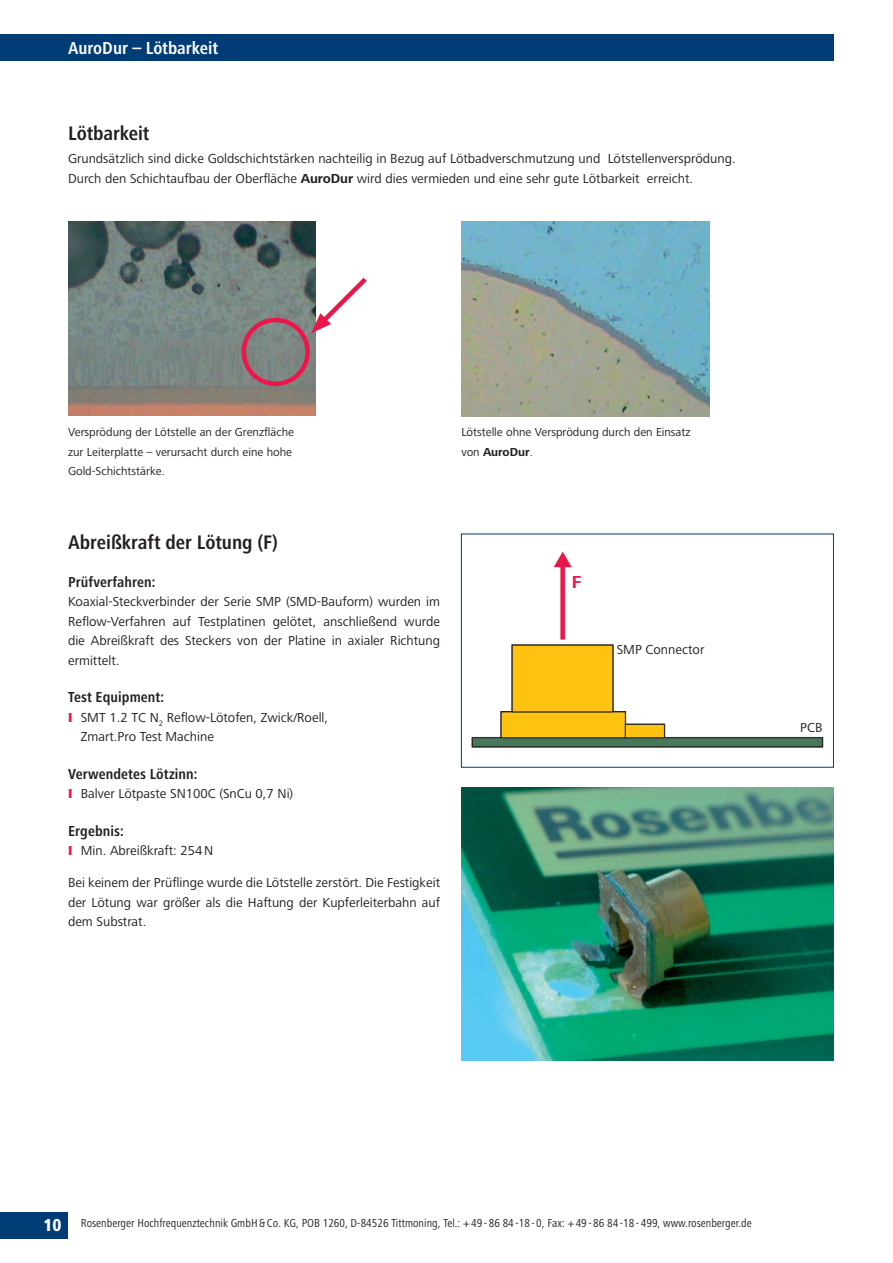
<style>
.page{position:relative;width:893px;height:1263px;background:#fff}
.page>*{position:absolute;margin:0;border:0;box-sizing:border-box;transform-origin:0 0}
.t1{font:700 condensed 20.25px "Frutiger Next LT";color:#231f20}
.t2{font:700 condensed 18px "Frutiger Next LT";color:#fff}
.t3{font:700 18px "Frutiger Next LT";color:#ed164b}
.t4{font:700 condensed 15px "Frutiger Next LT";letter-spacing:.005em;color:#231f20}
.t5{font:13.5px/19.5px "Frutiger Next LT";color:#231f20}
.t6{font:12px/19.5px "Frutiger Next LT";color:#231f20}
.t7{font:condensed 12px "Frutiger Next LT";color:#231f20}
.s1{font-weight:700}
.s2{font-weight:800;color:#ed164b}
.s3{font-weight:800;font-size:18px;color:#fff}
</style>
<div class="page">
<img style="left:68px;top:222px;width:248px;height:194px">
<img style="left:461px;top:222px;width:248px;height:194px">
<svg style="left:500px;top:644px;width:166px;height:93px"></svg>
<div style="left:472px;top:738px;width:350px;height:9px;background:#47785c"></div>
<div style="left:472px;top:737px;width:351px;height:10px;border:1px solid #231f20"></div>
<div style="left:501px;top:712px;width:124px;height:26px;background:#fec210"></div>
<div style="left:501px;top:712px;width:125px;height:26px;border:1px solid #231f20"></div>
<div style="left:625px;top:724px;width:39px;height:14px;background:#fec210"></div>
<div style="left:625px;top:724px;width:40px;height:14px;border:1px solid #231f20"></div>
<div style="left:512px;top:645px;width:101px;height:67px;background:#fec210"></div>
<div style="left:560px;top:565px;width:5px;height:75px;background:#ed164b"></div>
<svg style="left:554px;top:552px;width:18px;height:15px"></svg>
<div style="left:461px;top:534px;width:373px;height:234px;border:1px solid #003d76"></div>
<img style="left:461px;top:787px;width:372px;height:273px">
<svg style="left:311px;top:273px;width:56px;height:60px"></svg>
<div style="left:242px;top:318px;width:68px;height:68px;border:4px solid #ed164b;border-radius:50%"></div>
<div style="left:0;top:34px;width:833px;height:27px;background:#003d76"></div>
<div style="left:0;top:1212px;width:68px;height:26px;background:#003d76"></div>
<h2 class="t2" style="left:68px;top:41px;width:152px">AuroDur – Lötbarkeit</h2>
<h1 class="t1" style="left:68px;top:125px;width:83px">Lötbarkeit</h1>
<p class="t5" style="left:68px;top:150px;width:669px">Grundsätzlich sind dicke Goldschichtstärken nachteilig in Bezug auf Lötbadverschmutzung und Lötstellenversprödung.<br>Durch den Schichtaufbau der Oberfläche <span class="s1">AuroDur</span> wird dies vermieden und eine sehr gute Lötbarkeit erreicht.</p>
<p class="t6" style="left:68px;top:423px;width:228px">Versprödung der Lötstelle an der Grenzfläche zur Leiterplatte – verursacht durch eine hohe<br>Gold-Schichtstärke.</p>
<p class="t6" style="left:461px;top:423px;width:231px">Lötstelle ohne Versprödung durch den Einsatz von <span class="s1">AuroDur</span>.</p>
<h1 class="t1" style="left:68px;top:535px;width:211px">Abreißkraft der Lötung (F)</h1>
<p class="t4" style="left:68px;top:576px;width:89px">Prüfverfahren:</p>
<p class="t5" style="left:68px;top:593px;width:374px;text-align:justify">Koaxial-Steckverbinder der Serie SMP (SMD-Bauform) wurden im Reflow-Verfahren auf Testplatinen gelötet, anschließend wurde die Abreißkraft des Steckers von der Platine in axialer Richtung ermittelt.</p>
<p class="t4" style="left:68px;top:692px;width:98px">Test Equipment:</p>
<p class="t5" style="left:81px;top:709px;width:249px;text-indent:-13px"><span class="s2">I</span> SMT 1.2 TC N<sub>2</sub> Reflow-Lötofen, Zwick/Roell,<br>Zmart.Pro Test Machine</p>
<p class="t4" style="left:68px;top:768px;width:131px">Verwendetes Lötzinn:</p>
<p class="t5" style="left:68px;top:785px;width:227px"><span class="s2">I</span> Balver Lötpaste SN100C (SnCu 0,7 Ni)</p>
<p class="t4" style="left:68px;top:825px;width:57px">Ergebnis:</p>
<p class="t5" style="left:68px;top:842px;width:147px"><span class="s2">I</span> Min. Abreißkraft: 254 N</p>
<p class="t5" style="left:68px;top:874px;width:374px;text-align:justify">Bei keinem der Prüflinge wurde die Lötstelle zerstört. Die Festigkeit der Lötung war größer als die Haftung der Kupferleiterbahn auf dem Substrat.</p>
<h2 class="t3" style="left:572px;top:575px;width:11px">F</h2>
<p class="t5" style="left:617px;top:641px;width:89px">SMP Connector</p>
<p class="t5" style="left:800px;top:719px;width:24px">PCB</p>
<p class="t7" style="left:44px;top:1219px;width:710px"><span class="s3">10</span> Rosenberger Hochfrequenztechnik GmbH &amp; Co. KG, POB 1260, D-84526 Tittmoning, Tel.: + 49 - 86 84 -18 - 0, Fax: + 49 - 86 84 -18 - 499, www.rosenberger.de</p>
</div>
